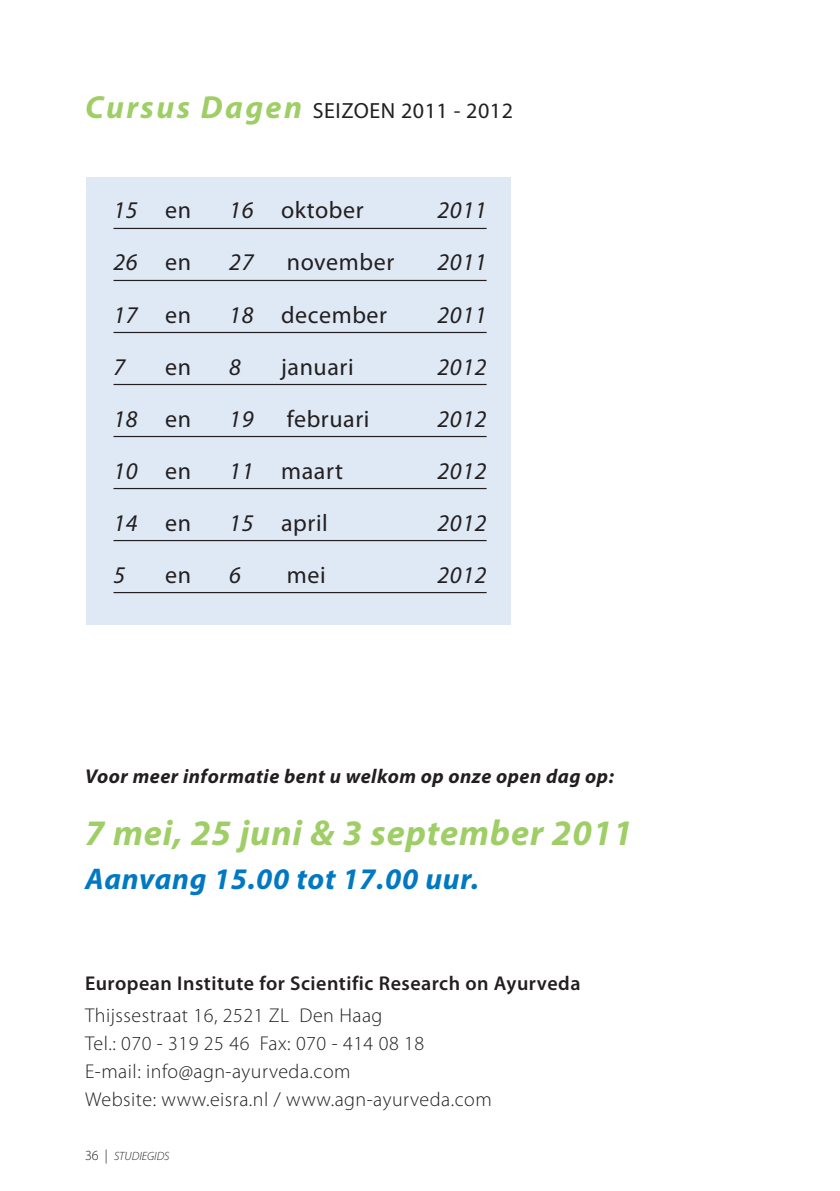
<style>
.page{position:relative;width:840px;height:1191px;background:#fff}
.page>*{position:absolute;margin:0;border:0;box-sizing:border-box;transform-origin:0 0}
.t1{font:italic 700 36px "Myriad Pro";letter-spacing:.025em;color:#9fce66}
.t2{font:italic 700 30px "Myriad Pro";letter-spacing:.025em;color:#0079c2}
.t3{font:italic 24px "Myriad Pro";letter-spacing:.025em;color:#231f20}
.t4{font:24px "Myriad Pro";letter-spacing:.025em;color:#231f20}
.t5{font:22px "Myriad Pro";letter-spacing:.025em;color:#231f20}
.t6{font:300 20px/28px "Myriad Pro";letter-spacing:.025em;color:#231f20}
.t7{font:600 20px "Myriad Pro";letter-spacing:.025em;color:#231f20}
.t8{font:italic 700 20px "Myriad Pro";letter-spacing:.025em;color:#231f20}
.t9{font:italic 300 12px "Myriad Pro";color:#231f20}
.s1{font-weight:700;font-style:italic;font-size:32px;color:#9fce66}
.s2{font-style:normal}
.s3{font-style:italic}
.s4{font-style:normal;font-size:14px}
</style>
<div class="page">
<div style="left:86px;top:177px;width:424px;height:448px;background:#dfe9f6"></div>
<hr style="left:113px;top:228px;width:373px;height:1px;background:#231f20">
<hr style="left:113px;top:280px;width:373px;height:1px;background:#231f20">
<hr style="left:113px;top:332px;width:373px;height:1px;background:#231f20">
<hr style="left:113px;top:384px;width:373px;height:1px;background:#231f20">
<hr style="left:113px;top:436px;width:373px;height:1px;background:#231f20">
<hr style="left:113px;top:488px;width:373px;height:1px;background:#231f20">
<hr style="left:113px;top:540px;width:373px;height:1px;background:#231f20">
<hr style="left:113px;top:592px;width:373px;height:1px;background:#231f20">
<p class="t5" style="left:85px;top:97px;width:429px"><span class="s1">Cursus Dagen</span> SEIZOEN 2011 - 2012</p>
<p class="t3" style="left:113px;top:195px;width:79px">15 <span class="s2">en</span></p>
<p class="t4" style="left:229px;top:196px;width:136px"><span class="s3">16</span> oktober</p>
<p class="t3" style="left:437px;top:195px;width:51px">2011</p>
<p class="t3" style="left:113px;top:247px;width:79px">26 <span class="s2">en</span></p>
<p class="t3" style="left:229px;top:247px;width:26px">27</p>
<p class="t4" style="left:286px;top:248px;width:109px">november</p>
<p class="t3" style="left:437px;top:247px;width:51px">2011</p>
<p class="t3" style="left:113px;top:300px;width:79px">17 <span class="s2">en</span></p>
<p class="t4" style="left:229px;top:300px;width:159px"><span class="s3">18</span> december</p>
<p class="t3" style="left:437px;top:300px;width:51px">2011</p>
<p class="t3" style="left:113px;top:352px;width:13px">7</p>
<p class="t4" style="left:165px;top:352px;width:27px">en</p>
<p class="t3" style="left:229px;top:352px;width:13px">8</p>
<p class="t4" style="left:281px;top:352px;width:74px">januari</p>
<p class="t3" style="left:437px;top:352px;width:51px">2012</p>
<p class="t3" style="left:113px;top:404px;width:79px">18 <span class="s2">en</span></p>
<p class="t3" style="left:229px;top:404px;width:26px">19</p>
<p class="t4" style="left:286px;top:404px;width:84px">februari</p>
<p class="t3" style="left:437px;top:404px;width:51px">2012</p>
<p class="t3" style="left:113px;top:456px;width:79px">10 <span class="s2">en</span></p>
<p class="t4" style="left:229px;top:456px;width:115px"><span class="s3">11</span> maart</p>
<p class="t3" style="left:437px;top:456px;width:51px">2012</p>
<p class="t3" style="left:113px;top:508px;width:79px">14 <span class="s2">en</span></p>
<p class="t4" style="left:229px;top:508px;width:100px"><span class="s3">15</span> april</p>
<p class="t3" style="left:437px;top:508px;width:51px">2012</p>
<p class="t3" style="left:113px;top:560px;width:13px">5</p>
<p class="t4" style="left:165px;top:560px;width:27px">en</p>
<p class="t3" style="left:229px;top:560px;width:13px">6</p>
<p class="t4" style="left:286px;top:560px;width:40px">mei</p>
<p class="t3" style="left:437px;top:560px;width:51px">2012</p>
<p class="t8" style="left:85px;top:763px;width:530px">Voor meer informatie bent u welkom op onze open dag op:</p>
<h1 class="t1" style="left:85px;top:809px;width:548px">7 mei, 25 juni &amp; 3 september 2011</h1>
<h2 class="t2" style="left:85px;top:859px;width:395px">Aanvang 15.00 tot 17.00 uur.</h2>
<p class="t7" style="left:85px;top:970px;width:496px">European Institute for Scientific Research on Ayurveda</p>
<p class="t6" style="left:85px;top:1001px;width:408px">Thijssestraat 16, 2521 ZL Den Haag<br>Tel.: 070 - 319 25 46 Fax: 070 - 414 08 18<br>E-mail: info@agn-ayurveda.com<br>Website: www.eisra.nl / www.agn-ayurveda.com</p>
<p class="t9" style="left:85px;top:1149px;width:86px"><span class="s4">36 |</span> STUDIEGIDS</p>
</div>
